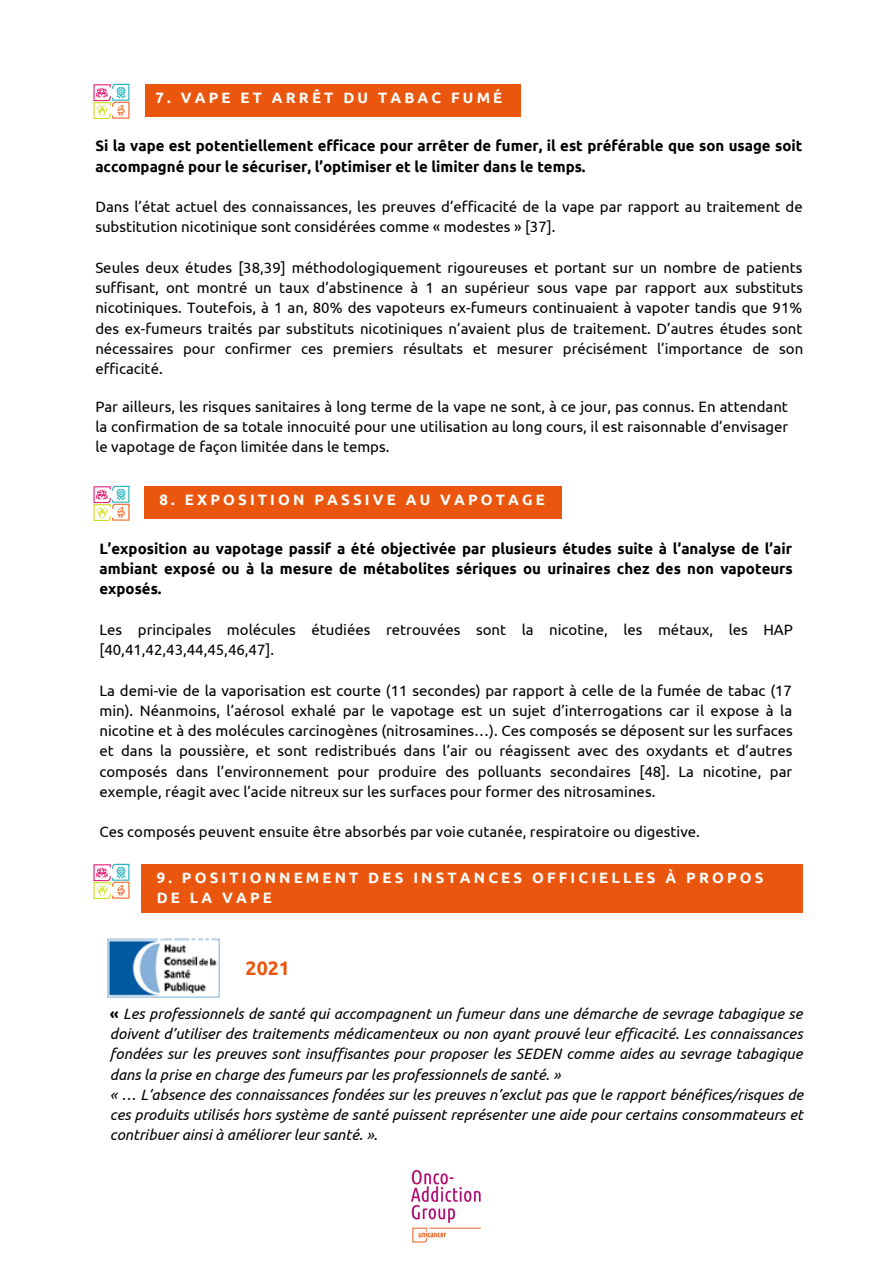
<style>
.page{position:relative;width:893px;height:1264px;background:#fff}
.page>*{position:absolute;margin:0;border:0;box-sizing:border-box;transform-origin:0 0}
.t1{font:700 19.5px "Ubuntu";color:#e9560d}
.t2{font:15px/20.2px "Ubuntu";color:#000;text-align:justify}
.t3{font:italic 15px/20.2px "Ubuntu";color:#000}
.t4{font:700 15px/20.2px "Ubuntu";color:#000}
.t5{font:700 15px/20.2px "Ubuntu";letter-spacing:.21em;color:#fff}
.s1{font-weight:700;font-style:normal}
</style>
<div class="page">
<img style="left:411px;top:1169px;width:70px;height:74px">
<div style="left:145px;top:84px;width:375px;height:32px;background:#ea560d"></div>
<img style="left:93px;top:83px;width:37px;height:36px">
<div style="left:145px;top:486px;width:417px;height:33px;background:#ea560d"></div>
<img style="left:93px;top:485px;width:37px;height:35px">
<div style="left:142px;top:864px;width:661px;height:48px;background:#ea560d"></div>
<img style="left:93px;top:863px;width:37px;height:35px">
<img style="left:107px;top:938px;width:113px;height:60px">
<p class="t5" style="left:155px;top:87px;width:348px">7. VAPE ET ARRÊT DU TABAC FUMÉ</p>
<p class="t4" style="left:95px;top:136px;width:708px">Si la vape est potentiellement efficace pour arrêter de fumer, il est préférable que son usage soit accompagné pour le sécuriser, l’optimiser et le limiter dans le temps.</p>
<p class="t2" style="left:95px;top:196px;width:709px">Dans l’état actuel des connaissances, les preuves d’efficacité de la vape par rapport au traitement de substitution nicotinique sont considérées comme « modestes » [37].</p>
<p class="t2" style="left:95px;top:257px;width:709px">Seules deux études [38,39] méthodologiquement rigoureuses et portant sur un nombre de patients suffisant, ont montré un taux d’abstinence à 1 an supérieur sous vape par rapport aux substituts nicotiniques. Toutefois, à 1 an, 80% des vapoteurs ex-fumeurs continuaient à vapoter tandis que 91% des ex-fumeurs traités par substituts nicotiniques n’avaient plus de traitement. D’autres études sont nécessaires pour confirmer ces premiers résultats et mesurer précisément l’importance de son efficacité.</p>
<p class="t2" style="left:95px;top:396px;width:694px">Par ailleurs, les risques sanitaires à long terme de la vape ne sont, à ce jour, pas connus. En attendant la confirmation de sa totale innocuité pour une utilisation au long cours, il est raisonnable d’envisager le vapotage de façon limitée dans le temps.</p>
<p class="t5" style="left:160px;top:489px;width:387px">8. EXPOSITION PASSIVE AU VAPOTAGE</p>
<p class="t4" style="left:99px;top:538px;width:694px;text-align:justify">L’exposition au vapotage passif a été objectivée par plusieurs études suite à l’analyse de l’air ambiant exposé ou à la mesure de métabolites sériques ou urinaires chez des non vapoteurs exposés.</p>
<p class="t2" style="left:99px;top:619px;width:695px">Les principales molécules étudiées retrouvées sont la nicotine, les métaux, les HAP [40,41,42,43,44,45,46,47].</p>
<p class="t2" style="left:99px;top:680px;width:694px">La demi-vie de la vaporisation est courte (11 secondes) par rapport à celle de la fumée de tabac (17 min). Néanmoins, l’aérosol exhalé par le vapotage est un sujet d’interrogations car il expose à la nicotine et à des molécules carcinogènes (nitrosamines…). Ces composés se déposent sur les surfaces et dans la poussière, et sont redistribués dans l’air ou réagissent avec des oxydants et d’autres composés dans l’environnement pour produire des polluants secondaires [48]. La nicotine, par exemple, réagit avec l’acide nitreux sur les surfaces pour former des nitrosamines.</p>
<p class="t2" style="left:99px;top:821px;width:602px">Ces composés peuvent ensuite être absorbés par voie cutanée, respiratoire ou digestive.</p>
<p class="t5" style="left:157px;top:867px;width:608px">9. POSITIONNEMENT DES INSTANCES OFFICIELLES À PROPOS<br>DE LA VAPE</p>
<h1 class="t1" style="left:245px;top:956px;width:46px">2021</h1>
<p class="t3" style="left:110px;top:1003px;width:695px"><span class="s1">«</span> Les professionnels de santé qui accompagnent un fumeur dans une démarche de sevrage tabagique se doivent d’utiliser des traitements médicamenteux ou non ayant prouvé leur efficacité. Les connaissances fondées sur les preuves sont insuffisantes pour proposer les SEDEN comme aides au sevrage tabagique dans la prise en charge des fumeurs par les professionnels de santé. »<br>« … L’absence des connaissances fondées sur les preuves n’exclut pas que le rapport bénéfices/risques de ces produits utilisés hors système de santé puissent représenter une aide pour certains consommateurs et contribuer ainsi à améliorer leur santé. ».</p>
</div>
